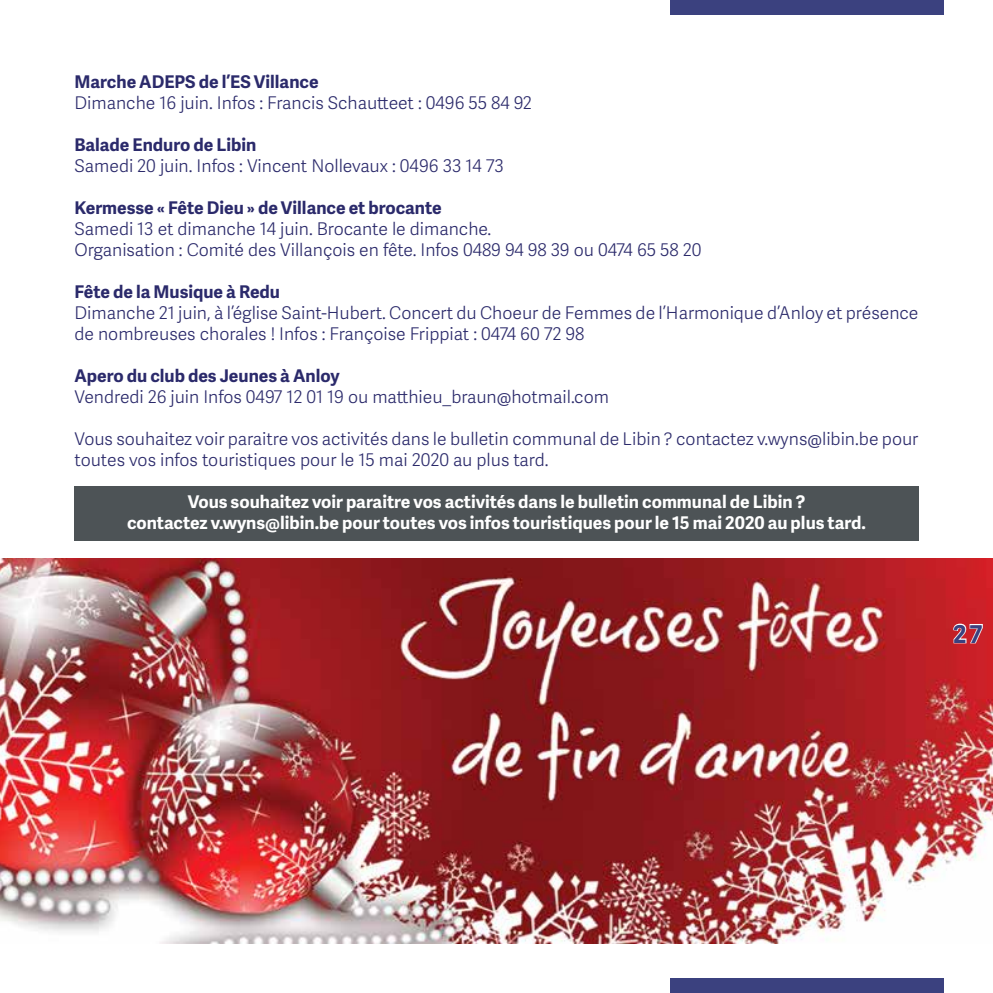
<style>
.page{position:relative;width:993px;height:993px;background:#fff}
.page>*{position:absolute;margin:0;border:0;box-sizing:border-box;transform-origin:0 0}
.t1{font:700 24.5px "Adelle Sans";color:#3b417f}
.t2{font:300 17.5px/21px "Adelle Sans";color:#2b2a6b}
.t3{font:700 17.5px/21px "Adelle Sans";color:#fff;text-align:center}
.t4{font:700 17.5px "Adelle Sans";color:#2b2a6b}
</style>
<div class="page">
<img style="left:0;top:558px;width:992px;height:385px">
<div style="left:670px;top:0;width:273px;height:15px;background:#3b417f"></div>
<div style="left:670px;top:977px;width:273px;height:15px;background:#3b417f"></div>
<svg style="left:951px;top:622px;width:32px;height:22px"></svg>
<div style="left:74px;top:486px;width:844px;height:55px;background:#4d5356"></div>
<p class="t4" style="left:74px;top:69px;width:246px">Marche ADEPS de l’ES Villance</p>
<p class="t2" style="left:74px;top:92px;width:459px">Dimanche 16 juin. Infos : Francis Schautteet : 0496 55 84 92</p>
<p class="t4" style="left:74px;top:132px;width:183px">Balade Enduro de Libin</p>
<p class="t2" style="left:74px;top:155px;width:430px">Samedi 20 juin. Infos : Vincent Nollevaux : 0496 33 14 73</p>
<p class="t4" style="left:74px;top:195px;width:368px">Kermesse « Fête Dieu » de Villance et brocante</p>
<p class="t2" style="left:74px;top:218px;width:628px">Samedi 13 et dimanche 14 juin. Brocante le dimanche.<br>Organisation : Comité des Villançois en fête. Infos 0489 94 98 39 ou 0474 65 58 20</p>
<p class="t4" style="left:74px;top:279px;width:207px">Fête de la Musique à Redu</p>
<p class="t2" style="left:74px;top:302px;width:845px">Dimanche 21 juin, à l’église Saint-Hubert. Concert du Choeur de Femmes de l’Harmonique d’Anloy et présence de nombreuses chorales ! Infos : Françoise Frippiat : 0474 60 72 98</p>
<p class="t4" style="left:74px;top:363px;width:267px">Apero du club des Jeunes à Anloy</p>
<p class="t2" style="left:74px;top:386px;width:536px">Vendredi 26 juin Infos 0497 12 01 19 ou matthieu_braun@hotmail.com</p>
<p class="t2" style="left:74px;top:428px;width:845px">Vous souhaitez voir paraitre vos activités dans le bulletin communal de Libin ? contactez v.wyns@libin.be pour toutes vos infos touristiques pour le 15 mai 2020 au plus tard.</p>
<p class="t3" style="left:127px;top:490px;width:740px">Vous souhaitez voir paraitre vos activités dans le bulletin communal de Libin ?<br>contactez v.wyns@libin.be pour toutes vos infos touristiques pour le 15 mai 2020 au plus tard.</p>
<h1 class="t1" style="left:952px;top:615px;width:31px">27</h1>
</div>
